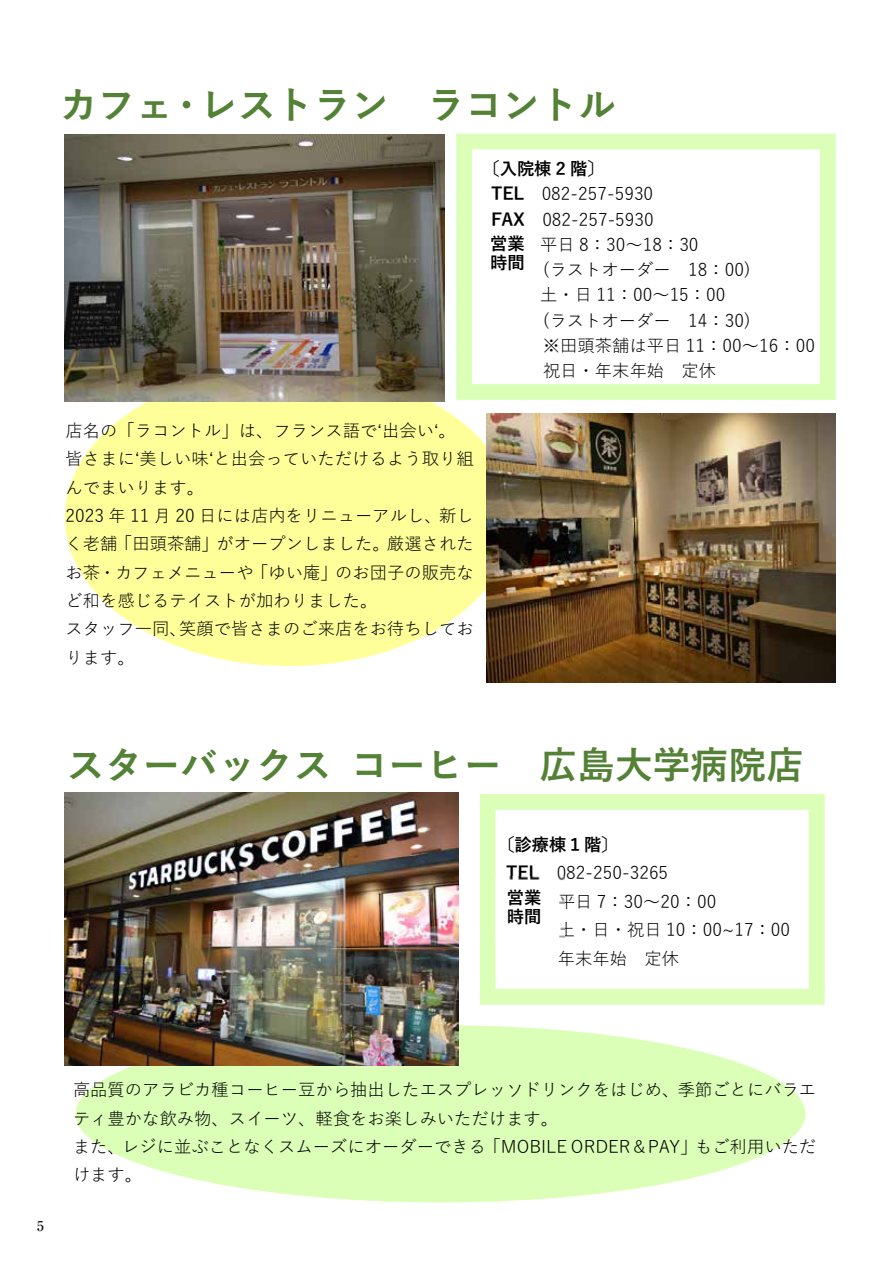
<style>
.page{position:relative;width:893px;height:1263px;background:#fff}
.page>*{position:absolute;margin:0;border:0;box-sizing:border-box;transform-origin:0 0}
.t1{font:700 37.8px "Yu Gothic";color:#538135}
.t2{font:17.25px/28.3px "Yu Gothic";color:#000}
.t3{font:700 17.25px/18.9px "Yu Gothic";color:#000}
.t4{font:500 13.5px "Ryumin Pro";color:#000}
.s1{font-weight:700}
</style>
<div class="page">
<div style="left:65px;top:368px;width:449px;height:298px;background:#ff9;border-radius:50%"></div>
<div style="left:75px;top:1025px;width:730px;height:177px;background:#dbffb7;border-radius:50%"></div>
<div style="left:456px;top:134px;width:380px;height:266px;border:16px solid #dbffb7"></div>
<div style="left:480px;top:794px;width:345px;height:211px;border:16px solid #dbffb7"></div>
<img style="left:496px;top:815px;width:313px;height:168px">
<img style="left:483px;top:876px;width:82px;height:64px">
<img style="left:65px;top:134px;width:379px;height:267px">
<img style="left:65px;top:792px;width:393px;height:273px">
<img style="left:486px;top:413px;width:350px;height:269px">
<h1 class="t1" style="left:60px;top:84px;width:558px">カフェ・レストラン ラコントル</h1>
<p class="t3" style="left:482px;top:160px;width:124px">〔入院棟 2 階〕</p>
<p class="t2" style="left:491px;top:178px;width:164px"><span class="s1">TEL</span> 082-257-5930</p>
<p class="t2" style="left:491px;top:203px;width:164px"><span class="s1">FAX</span> 082-257-5930</p>
<p class="t2" style="left:540px;top:228px;width:160px">平日 8：30～18：30</p>
<p class="t2" style="left:543px;top:253px;width:209px">(ラストオーダー 18：00)</p>
<p class="t2" style="left:540px;top:279px;width:187px">土・日 11：00～15：00</p>
<p class="t2" style="left:543px;top:304px;width:209px">(ラストオーダー 14：30)</p>
<p class="t2" style="left:543px;top:329px;width:273px">※田頭茶舗は平日 11：00～16：00</p>
<p class="t2" style="left:543px;top:354px;width:175px">祝日・年末年始 定休</p>
<p class="t3" style="left:490px;top:234px;width:36px">営業時間</p>
<p class="t2" style="left:66px;top:414px;width:410px">店名の「ラコントル」は、フランス語で‘出会い‘。皆さまに‘美しい味‘と出会っていただけるよう取り組んでまいります。<br>2023 年 11 月 20 日には店内をリニューアルし、新しく老舗「田頭茶舗」がオープンしました。厳選されたお茶・カフェメニューや「ゆい庵」のお団子の販売など和を感じるテイストが加わりました。<br>スタッフ一同、笑顔で皆さまのご来店をお待ちしております。</p>
<h1 class="t1" style="left:67px;top:744px;width:739px">スターバックスコーヒー 広島大学病院店</h1>
<p class="t3" style="left:497px;top:836px;width:123px">〔診療棟１階〕</p>
<p class="t2" style="left:506px;top:857px;width:164px"><span class="s1">TEL</span> 082-250-3265</p>
<p class="t2" style="left:558px;top:885px;width:160px">平日 7：30～20：00</p>
<p class="t2" style="left:558px;top:913px;width:234px">土・日・祝日 10：00~17：00</p>
<p class="t2" style="left:558px;top:942px;width:123px">年末年始 定休</p>
<p class="t3" style="left:507px;top:889px;width:36px">営業時間</p>
<p class="t4" style="left:37px;top:1215px;width:8px">5</p>
<p class="t2" style="left:73px;top:1073px;width:745px">高品質のアラビカ種コーヒー豆から抽出したエスプレッソドリンクをはじめ、季節ごとにバラエティ豊かな飲み物、スイーツ、軽食をお楽しみいただけます。<br>また、レジに並ぶことなくスムーズにオーダーできる「MOBILE ORDER＆PAY」もご利用いただけます。</p>
</div>
